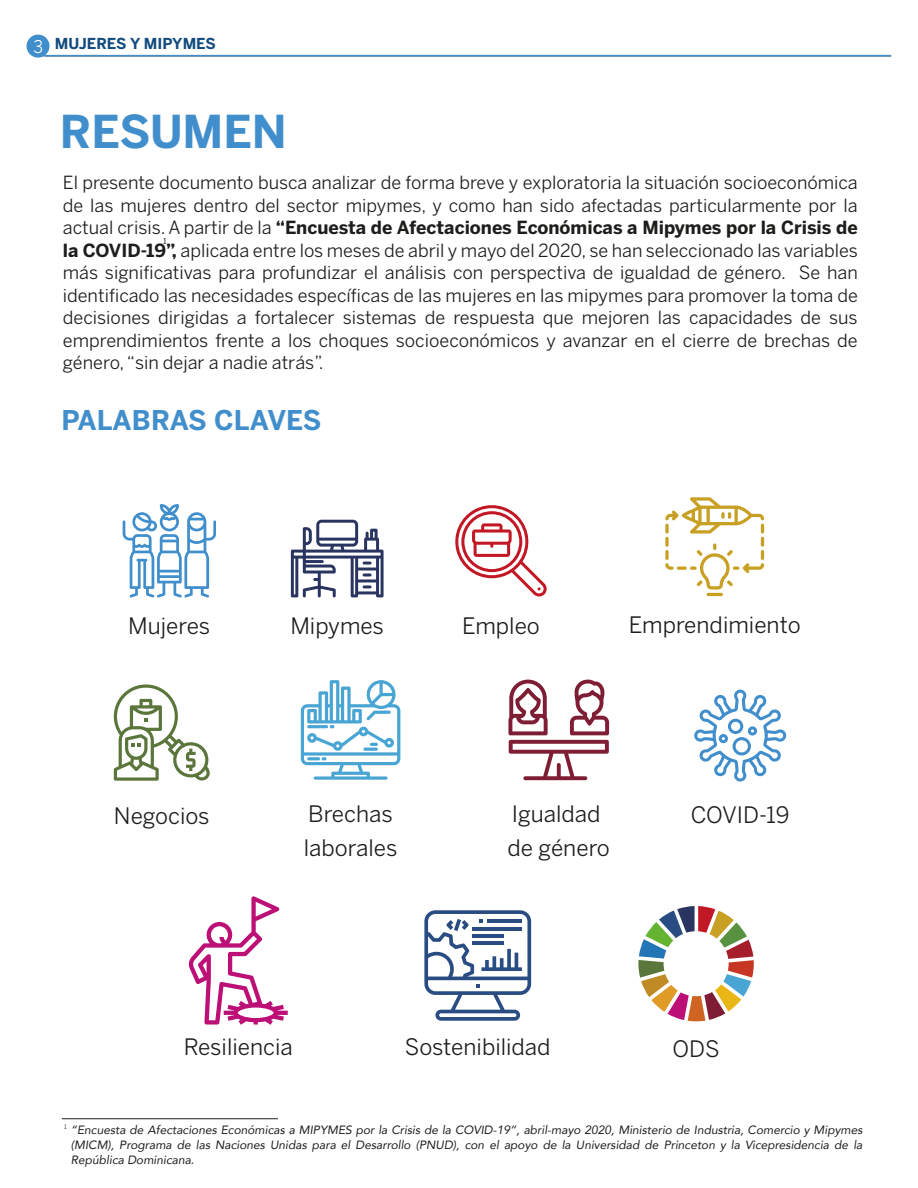
<style>
.page{position:relative;width:918px;height:1188px;background:#fff}
.page>*{position:absolute;margin:0;border:0;box-sizing:border-box;transform-origin:0 0}
.t1{font:700 45px "Benton Sans";color:#418ecc}
.t2{font:700 27px "Benton Sans";color:#418ecc}
.t3{font:22.5px/34.5px "Benton Sans";color:#1d1d1b}
.t4{font:18px/22.5px "Benton Sans";color:#1d1d1b;text-align:justify}
.t5{font:700 15px "Benton Sans";color:#124b7e}
.t6{font:italic 12px/15px "Avenir";color:#1d1d1b;text-align:justify}
.t7{font:12px "Benton Sans";color:#1d1d1b}
.t8{font:6px "Benton Sans";color:#1d1d1b}
.s1{font-weight:400;font-size:17.4px;color:#fff}
.s2{font-weight:700}
</style>
<div class="page">
<svg style="left:455px;top:505px;width:92px;height:92px"></svg>
<svg style="left:291px;top:520px;width:93px;height:77px"></svg>
<svg style="left:123px;top:504px;width:93px;height:94px"></svg>
<svg style="left:114px;top:684px;width:96px;height:97px"></svg>
<svg style="left:301px;top:680px;width:99px;height:100px"></svg>
<svg style="left:508px;top:680px;width:101px;height:100px"></svg>
<svg style="left:694px;top:690px;width:92px;height:92px"></svg>
<hr style="left:707px;top:593px;width:16px;height:3px;background:#c7a024;border-radius:2px">
<svg style="left:665px;top:497px;width:99px;height:93px"></svg>
<svg style="left:189px;top:896px;width:99px;height:129px"></svg>
<svg style="left:424px;top:910px;width:107px;height:111px"></svg>
<hr style="left:62px;top:1118px;width:216px;height:1px;background:#1d1d1b">
<div style="left:27px;top:35px;width:23px;height:23px;background:#418ecc;border-radius:50%"></div>
<hr style="left:40px;top:55px;width:851px;height:1px;background:#418ecc">
<svg style="left:638px;top:906px;width:116px;height:115px"></svg>
<p class="t5" style="left:34px;top:34px;width:184px"><span class="s1">3</span> MUJERES Y MIPYMES</p>
<h1 class="t1" style="left:60px;top:105px;width:229px">RESUMEN</h1>
<p class="t4" style="left:63px;top:171px;width:797px">El presente documento busca analizar de forma breve y exploratoria la situación socioeconómica de las mujeres dentro del sector mipymes, y como han sido afectadas particularmente por la actual crisis. A partir de la <span class="s2">“Encuesta de Afectaciones Económicas a Mipymes por la Crisis de la COVID-19”,</span> aplicada entre los meses de abril y mayo del 2020, se han seleccionado las variables más significativas para profundizar el análisis con perspectiva de igualdad de género. Se han identificado las necesidades específicas de las mujeres en las mipymes para promover la toma de decisiones dirigidas a fortalecer sistemas de respuesta que mejoren las capacidades de sus emprendimientos frente a los choques socioeconómicos y avanzar en el cierre de brechas de género, “sin dejar a nadie atrás”.</p>
<p class="t7" style="left:162px;top:235px;width:6px">¹</p>
<h2 class="t2" style="left:61px;top:404px;width:262px">PALABRAS CLAVES</h2>
<p class="t3" style="left:128px;top:609px;width:84px">Mujeres</p>
<p class="t3" style="left:290px;top:608px;width:95px">Mipymes</p>
<p class="t3" style="left:114px;top:798px;width:97px">Negocios</p>
<p class="t3" style="left:304px;top:796px;width:95px">Brechas laborales</p>
<p class="t3" style="left:462px;top:608px;width:79px">Empleo</p>
<p class="t3" style="left:629px;top:607px;width:173px">Emprendimiento</p>
<p class="t3" style="left:508px;top:796px;width:104px">Igualdad de género</p>
<p class="t3" style="left:691px;top:798px;width:100px">COVID-19</p>
<p class="t3" style="left:184px;top:1030px;width:111px">Resiliencia</p>
<p class="t3" style="left:405px;top:1030px;width:147px">Sostenibilidad</p>
<p class="t3" style="left:673px;top:1031px;width:49px">ODS</p>
<p class="t6" style="left:71px;top:1122px;width:793px">“Encuesta de Afectaciones Económicas a MIPYMES por la Crisis de la COVID-19”, abril-mayo 2020, Ministerio de Industria, Comercio y Mipymes (MICM), Programa de las Naciones Unidas para el Desarrollo (PNUD), con el apoyo de la Universidad de Princeton y la Vicepresidencia de la República Dominicana.</p>
<p class="t8" style="left:64px;top:1123px;width:4px">1</p>
</div>
